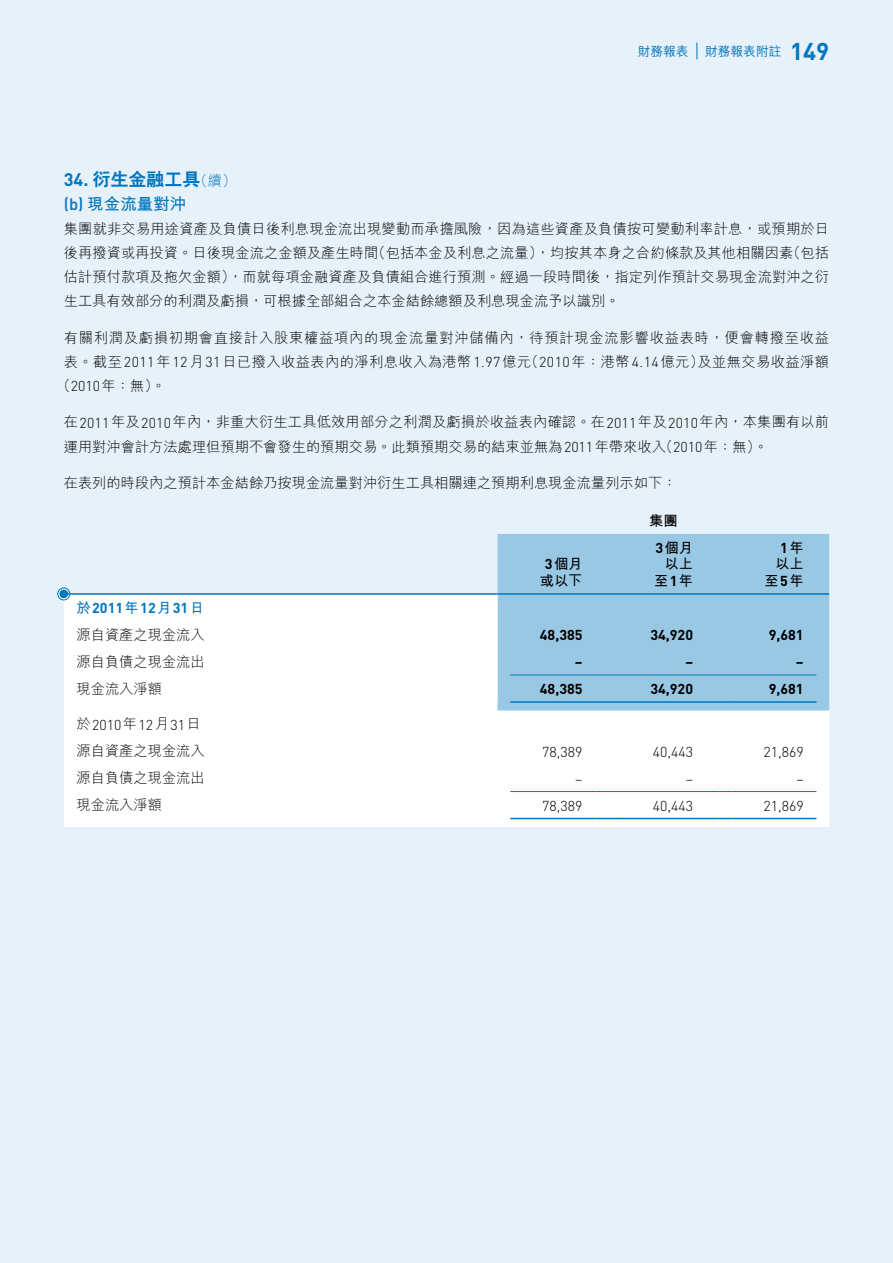
<style>
.page{position:relative;width:893px;height:1263px;background:#e6f1f9}
.page>*{position:absolute;margin:0;border:0;box-sizing:border-box;transform-origin:0 0}
.t1{font:800 18px "C Hei 2 HK";color:#0076bf}
.t2{font:700 16.5px "M Hei HK";color:#0076bf}
.t3{font:300 14.25px/24px "M Hei HK";color:#000;text-align:justify}
.t4{font:300 14.25px "M Hei HK";letter-spacing:.03em;color:#000}
.t5{font:300 14.25px "M Hei HK";letter-spacing:.055em;color:#000}
.t6{font:300 14.25px "DIN";color:#000}
.t7{font:700 14.25px "DIN";color:#000}
.t8{font:700 14.25px/16.5px "M Hei HK";color:#000;text-align:right}
.t9{font:700 14.25px "DIN";color:#0076bf}
.t10{font:500 12.75px "M Hei HK";color:#0076bf}
.s1{font-family:"DIN";font-weight:700;font-size:24px}
.s2{font-family:"DIN";font-weight:700}
.s3{font-family:"M Hei HK";font-weight:300;font-size:14.25px}
.s4{font-family:"DIN";font-weight:500}
.s5{font-family:"DIN"}
.s6{font-family:"M Hei HK"}
</style>
<div class="page">
<div style="left:497px;top:534px;width:332px;height:59px;background:#99c8e5"></div>
<svg style="left:64px;top:595px;width:765px;height:232px;background:#e9f3f9"></svg>
<hr style="left:64px;top:593px;width:433px;height:2px;background:#0076bf">
<svg style="left:497px;top:593px;width:13px;height:2px"></svg>
<hr style="left:510px;top:593px;width:85px;height:2px;background:#0076bf">
<svg style="left:595px;top:593px;width:26px;height:2px"></svg>
<hr style="left:621px;top:593px;width:85px;height:2px;background:#0076bf">
<svg style="left:706px;top:593px;width:25px;height:2px"></svg>
<hr style="left:731px;top:593px;width:85px;height:2px;background:#0076bf">
<svg style="left:816px;top:593px;width:13px;height:2px"></svg>
<hr style="left:510px;top:675px;width:85px;height:1px;background:#0076bf">
<svg style="left:595px;top:675px;width:26px;height:1px"></svg>
<hr style="left:621px;top:675px;width:85px;height:1px;background:#0076bf">
<svg style="left:706px;top:675px;width:25px;height:1px"></svg>
<hr style="left:731px;top:675px;width:85px;height:1px;background:#0076bf">
<svg style="left:497px;top:701px;width:332px;height:9px;background:#86bee0"></svg>
<hr style="left:731px;top:701px;width:85px;height:2px;background:#0076bf">
<hr style="left:510px;top:791px;width:85px;height:1px;background:#0076bf">
<svg style="left:595px;top:791px;width:26px;height:1px"></svg>
<hr style="left:621px;top:791px;width:85px;height:1px;background:#0076bf">
<svg style="left:706px;top:791px;width:25px;height:1px"></svg>
<hr style="left:731px;top:791px;width:85px;height:1px;background:#0076bf">
<hr style="left:510px;top:818px;width:85px;height:1px;background:#0076bf">
<svg style="left:595px;top:818px;width:26px;height:1px"></svg>
<hr style="left:621px;top:818px;width:85px;height:1px;background:#0076bf">
<svg style="left:706px;top:818px;width:25px;height:1px"></svg>
<hr style="left:731px;top:818px;width:85px;height:1px;background:#0076bf">
<div style="left:60px;top:590px;width:8px;height:8px;background:#0076bf;border-radius:50%"></div>
<div style="left:57px;top:587px;width:13px;height:13px;border:1px solid #0076bf;border-radius:50%"></div>
<div style="left:60px;top:590px;width:8px;height:8px;border:2px solid #0076bf;border-radius:50%"></div>
<svg style="left:696px;top:43px;width:1px;height:17px"></svg>
<p class="t10" style="left:638px;top:42px;width:52px">財務報表</p>
<p class="t10" style="left:705px;top:42px;width:126px">財務報表附註 <span class="s1">149</span></p>
<p class="t1" style="left:64px;top:167px;width:174px"><span class="s2">34.</span> 衍生金融工具<span class="s3">（續）</span></p>
<p class="t2" style="left:64px;top:192px;width:124px"><span class="s4">(b)</span> 現金流量對沖</p>
<p class="t3" style="left:64px;top:216px;width:767px">集團就非交易用途資產及負債日後利息現金流出現變動而承擔風險，因為這些資產及負債按可變動利率計息，或預期於日後再撥資或再投資。日後現金流之金額及產生時間（包括本金及利息之流量），均按其本身之合約條款及其他相關因素（包括估計預付款項及拖欠金額），而就每項金融資產及負債組合進行預測。經過一段時間後，指定列作預計交易現金流對沖之衍生工具有效部分的利潤及虧損，可根據全部組合之本金結餘總額及利息現金流予以識別。</p>
<p class="t5" style="left:64px;top:327px;width:767px">有關利潤及虧損初期會直接計入股東權益項內的現金流量對沖儲備內，待預計現金流影響收益表時，便會轉撥至收益</p>
<p class="t4" style="left:64px;top:351px;width:767px">表。截至<span class="s5">2011</span>年<span class="s5">12</span>月<span class="s5">31</span>日已撥入收益表內的淨利息收入為港幣<span class="s5">1.97</span>億元（<span class="s5">2010</span>年：港幣<span class="s5">4.14</span>億元）及並無交易收益淨額</p>
<p class="t3" style="left:57px;top:373px;width:111px">（<span class="s5">2010</span>年：無）。</p>
<p class="t3" style="left:64px;top:410px;width:767px">在<span class="s5">2011</span>年及<span class="s5">2010</span>年內，非重大衍生工具低效用部分之利潤及虧損於收益表內確認。在<span class="s5">2011</span>年及<span class="s5">2010</span>年內，本集團有以前運用對沖會計方法處理但預期不會發生的預期交易。此類預期交易的結束並無為<span class="s5">2011</span>年帶來收入（<span class="s5">2010</span>年：無）。</p>
<p class="t3" style="left:64px;top:470px;width:614px">在表列的時段內之預計本金結餘乃按現金流量對沖衍生工具相關連之預期利息現金流量列示如下：</p>
<p class="t8" style="left:649px;top:511px;width:30px">集團</p>
<p class="t8" style="left:540px;top:555px;width:44px;text-align:center"><span class="s5">3</span>個月或以下</p>
<p class="t8" style="left:654px;top:538px;width:41px"><span class="s5">3</span>個月以上至<span class="s5">1</span>年</p>
<p class="t7" style="left:780px;top:538px;width:25px">1<span class="s6">年</span></p>
<p class="t8" style="left:765px;top:555px;width:41px">以上至<span class="s5">5</span>年</p>
<p class="t9" style="left:77px;top:598px;width:129px"><span class="s6">於</span>2011<span class="s6">年</span>12<span class="s6">月</span>31<span class="s6">日</span></p>
<p class="t3" style="left:77px;top:622px;width:130px">源自資產之現金流入</p>
<p class="t7" style="left:540px;top:625px;width:44px">48,385</p>
<p class="t7" style="left:650px;top:625px;width:44px">34,920</p>
<p class="t7" style="left:769px;top:625px;width:36px">9,681</p>
<p class="t3" style="left:77px;top:649px;width:130px">源自負債之現金流出</p>
<p class="t7" style="left:575px;top:652px;width:9px">–</p>
<p class="t7" style="left:685px;top:652px;width:9px">–</p>
<p class="t7" style="left:796px;top:652px;width:9px">–</p>
<p class="t3" style="left:77px;top:676px;width:87px">現金流入淨額</p>
<p class="t7" style="left:540px;top:679px;width:44px">48,385</p>
<p class="t7" style="left:650px;top:679px;width:44px">34,920</p>
<p class="t7" style="left:769px;top:679px;width:36px">9,681</p>
<p class="t6" style="left:77px;top:716px;width:126px"><span class="s6">於</span>2010<span class="s6">年</span>12<span class="s6">月</span>31<span class="s6">日</span></p>
<p class="t3" style="left:77px;top:739px;width:130px">源自資產之現金流入</p>
<p class="t6" style="left:542px;top:743px;width:42px">78,389</p>
<p class="t6" style="left:653px;top:743px;width:42px">40,443</p>
<p class="t6" style="left:763px;top:743px;width:42px">21,869</p>
<p class="t3" style="left:77px;top:766px;width:130px">源自負債之現金流出</p>
<p class="t6" style="left:575px;top:770px;width:9px">–</p>
<p class="t6" style="left:686px;top:770px;width:9px">–</p>
<p class="t6" style="left:796px;top:770px;width:9px">–</p>
<p class="t3" style="left:77px;top:793px;width:87px">現金流入淨額</p>
<p class="t6" style="left:542px;top:797px;width:42px">78,389</p>
<p class="t6" style="left:653px;top:797px;width:42px">40,443</p>
<p class="t6" style="left:763px;top:797px;width:42px">21,869</p>
</div>
